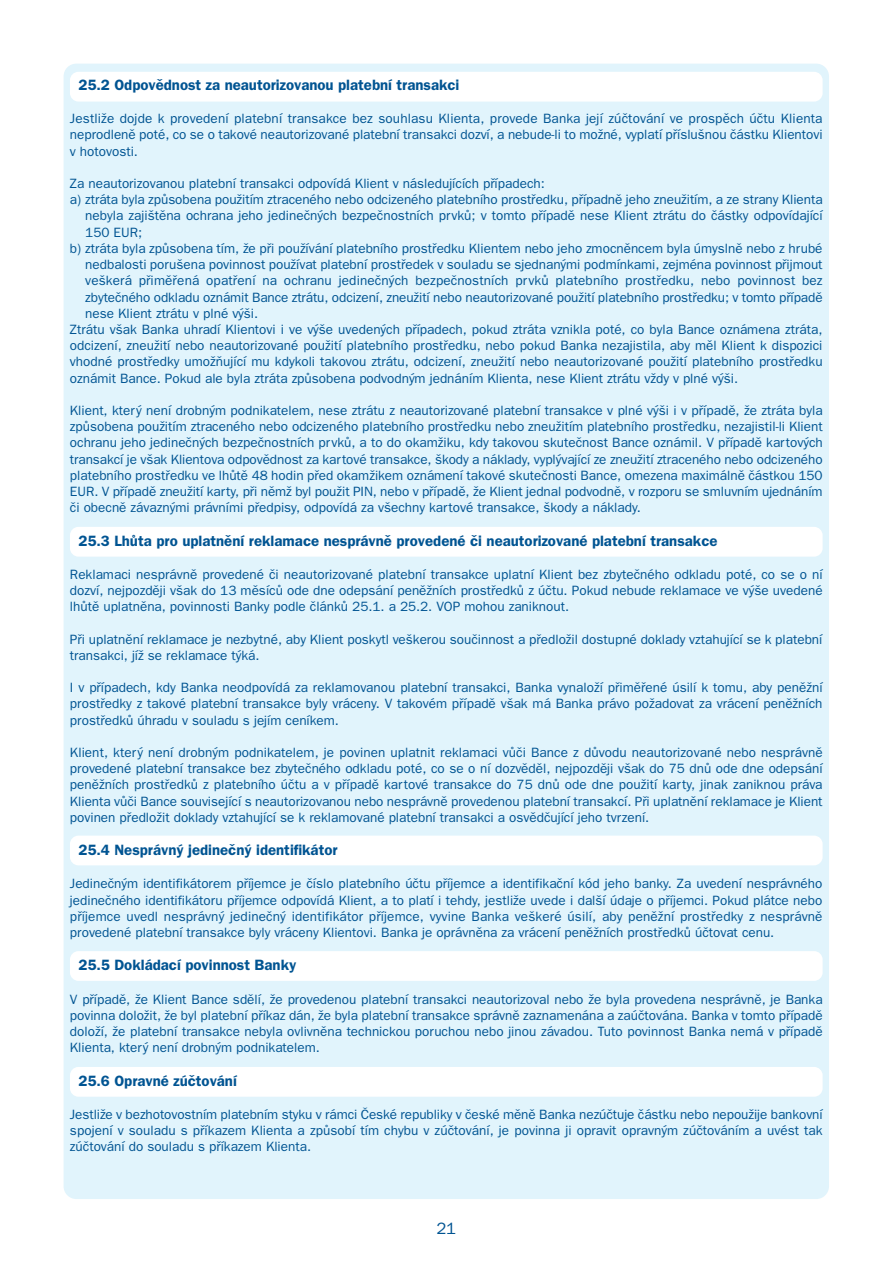
<style>
.page{position:relative;width:893px;height:1263px;background:#fff}
.page>*{position:absolute;margin:0;border:0;box-sizing:border-box;transform-origin:0 0}
.t1{font:16.5px "Franklin Gothic CE";color:#005492}
.t2{font:600 15px "Franklin Gothic CE";color:#005492}
.t3{font:13.5px/16.2px "Franklin Gothic CE";color:#005492;text-align:justify}
</style>
<div class="page">
<div style="left:64px;top:64px;width:765px;height:1135px;background:#e1f4fc;border-radius:13px"></div>
<div style="left:70px;top:72px;width:753px;height:30px;background:#fff;border-radius:9px"></div>
<div style="left:70px;top:527px;width:753px;height:30px;background:#fff;border-radius:9px"></div>
<div style="left:70px;top:835px;width:753px;height:30px;background:#fff;border-radius:9px"></div>
<div style="left:70px;top:951px;width:753px;height:30px;background:#fff;border-radius:9px"></div>
<div style="left:70px;top:1067px;width:753px;height:30px;background:#fff;border-radius:9px"></div>
<p class="t2" style="left:78px;top:80px;width:383px">25.2 Odpovědnost za neautorizovanou platební transakci</p>
<p class="t3" style="left:70px;top:112px;width:754px">Jestliže dojde k provedení platební transakce bez souhlasu Klienta, provede Banka její zúčtování ve prospěch účtu Klienta neprodleně poté, co se o takové neautorizované platební transakci dozví, a nebude-li to možné, vyplatí příslušnou částku Klientovi v hotovosti.</p>
<p class="t3" style="left:70px;top:177px;width:476px">Za neautorizovanou platební transakci odpovídá Klient v následujících případech:</p>
<p class="t3" style="left:70px;top:193px;width:754px">a) ztráta byla způsobena použitím ztraceného nebo odcizeného platebního prostředku, případně jeho zneužitím, a ze strany Klienta</p>
<p class="t3" style="left:85px;top:209px;width:739px">nebyla zajištěna ochrana jeho jedinečných bezpečnostních prvků; v tomto případě nese Klient ztrátu do částky odpovídající</p>
<p class="t3" style="left:85px;top:225px;width:58px">150 EUR;</p>
<p class="t3" style="left:70px;top:241px;width:754px">b) ztráta byla způsobena tím, že při používání platebního prostředku Klientem nebo jeho zmocněncem byla úmyslně nebo z hrubé</p>
<p class="t3" style="left:85px;top:258px;width:739px">nedbalosti porušena povinnost používat platební prostředek v souladu se sjednanými podmínkami, zejména povinnost přijmout</p>
<p class="t3" style="left:85px;top:274px;width:739px">veškerá přiměřená opatření na ochranu jedinečných bezpečnostních prvků platebního prostředku, nebo povinnost bez</p>
<p class="t3" style="left:85px;top:290px;width:739px">zbytečného odkladu oznámit Bance ztrátu, odcizení, zneužití nebo neautorizované použití platebního prostředku; v tomto případě</p>
<p class="t3" style="left:85px;top:306px;width:174px">nese Klient ztrátu v plné výši.</p>
<p class="t3" style="left:70px;top:322px;width:754px">Ztrátu však Banka uhradí Klientovi i ve výše uvedených případech, pokud ztráta vznikla poté, co byla Bance oznámena ztráta,</p>
<p class="t3" style="left:70px;top:339px;width:754px">odcizení, zneužití nebo neautorizované použití platebního prostředku, nebo pokud Banka nezajistila, aby měl Klient k dispozici</p>
<p class="t3" style="left:70px;top:355px;width:754px">vhodné prostředky umožňující mu kdykoli takovou ztrátu, odcizení, zneužití nebo neautorizované použití platebního prostředku</p>
<p class="t3" style="left:70px;top:371px;width:670px">oznámit Bance. Pokud ale byla ztráta způsobena podvodným jednáním Klienta, nese Klient ztrátu vždy v plné výši.</p>
<p class="t3" style="left:70px;top:403px;width:754px">Klient, který není drobným podnikatelem, nese ztrátu z neautorizované platební transakce v plné výši i v případě, že ztráta byla způsobena použitím ztraceného nebo odcizeného platebního prostředku nebo zneužitím platebního prostředku, nezajistil-li Klient ochranu jeho jedinečných bezpečnostních prvků, a to do okamžiku, kdy takovou skutečnost Bance oznámil. V případě kartových transakcí je však Klientova odpovědnost za kartové transakce, škody a náklady, vyplývající ze zneužití ztraceného nebo odcizeného platebního prostředku ve lhůtě 48 hodin před okamžikem oznámení takové skutečnosti Bance, omezena maximálně částkou 150<br>EUR. V případě zneužití karty, při němž byl použit PIN, nebo v případě, že Klient jednal podvodně, v rozporu se smluvním ujednáním či obecně závaznými právními předpisy, odpovídá za všechny kartové transakce, škody a náklady.</p>
<p class="t2" style="left:78px;top:535px;width:641px">25.3 Lhůta pro uplatnění reklamace nesprávně provedené či neautorizované platební transakce</p>
<p class="t3" style="left:70px;top:567px;width:754px">Reklamaci nesprávně provedené či neautorizované platební transakce uplatní Klient bez zbytečného odkladu poté, co se o ní dozví, nejpozději však do 13 měsíců ode dne odepsání peněžních prostředků z účtu. Pokud nebude reklamace ve výše uvedené lhůtě uplatněna, povinnosti Banky podle článků 25.1. a 25.2. VOP mohou zaniknout.</p>
<p class="t3" style="left:70px;top:632px;width:754px">Při uplatnění reklamace je nezbytné, aby Klient poskytl veškerou součinnost a předložil dostupné doklady vztahující se k platební transakci, jíž se reklamace týká.</p>
<p class="t3" style="left:70px;top:681px;width:754px">I v případech, kdy Banka neodpovídá za reklamovanou platební transakci, Banka vynaloží přiměřené úsilí k tomu, aby peněžní prostředky z takové platební transakce byly vráceny. V takovém případě však má Banka právo požadovat za vrácení peněžních prostředků úhradu v souladu s jejím ceníkem.</p>
<p class="t3" style="left:70px;top:745px;width:754px">Klient, který není drobným podnikatelem, je povinen uplatnit reklamaci vůči Bance z důvodu neautorizované nebo nesprávně provedené platební transakce bez zbytečného odkladu poté, co se o ní dozvěděl, nejpozději však do 75 dnů ode dne odepsání peněžních prostředků z platebního účtu a v případě kartové transakce do 75 dnů ode dne použití karty, jinak zaniknou práva Klienta vůči Bance související s neautorizovanou nebo nesprávně provedenou platební transakcí. Při uplatnění reklamace je Klient povinen předložit doklady vztahující se k reklamované platební transakci a osvědčující jeho tvrzení.</p>
<p class="t2" style="left:78px;top:845px;width:261px">25.4 Nesprávný jedinečný identifikátor</p>
<p class="t3" style="left:70px;top:877px;width:754px">Jedinečným identifikátorem příjemce je číslo platebního účtu příjemce a identifikační kód jeho banky. Za uvedení nesprávného jedinečného identifikátoru příjemce odpovídá Klient, a to platí i tehdy, jestliže uvede i další údaje o příjemci. Pokud plátce nebo příjemce uvedl nesprávný jedinečný identifikátor příjemce, vyvine Banka veškeré úsilí, aby peněžní prostředky z nesprávně provedené platební transakce byly vráceny Klientovi. Banka je oprávněna za vrácení peněžních prostředků účtovat cenu.</p>
<p class="t2" style="left:78px;top:960px;width:219px">25.5 Dokládací povinnost Banky</p>
<p class="t3" style="left:70px;top:992px;width:754px">V případě, že Klient Bance sdělí, že provedenou platební transakci neautorizoval nebo že byla provedena nesprávně, je Banka povinna doložit, že byl platební příkaz dán, že byla platební transakce správně zaznamenána a zaúčtována. Banka v tomto případě doloží, že platební transakce nebyla ovlivněna technickou poruchou nebo jinou závadou. Tuto povinnost Banka nemá v případě Klienta, který není drobným podnikatelem.</p>
<p class="t2" style="left:78px;top:1075px;width:160px">25.6 Opravné zúčtování</p>
<p class="t3" style="left:70px;top:1107px;width:754px">Jestliže v bezhotovostním platebním styku v rámci České republiky v české měně Banka nezúčtuje částku nebo nepoužije bankovní spojení v souladu s příkazem Klienta a způsobí tím chybu v zúčtování, je povinna ji opravit opravným zúčtováním a uvést tak zúčtování do souladu s příkazem Klienta.</p>
<p class="t1" style="left:436px;top:1222px;width:21px">21</p>
</div>
